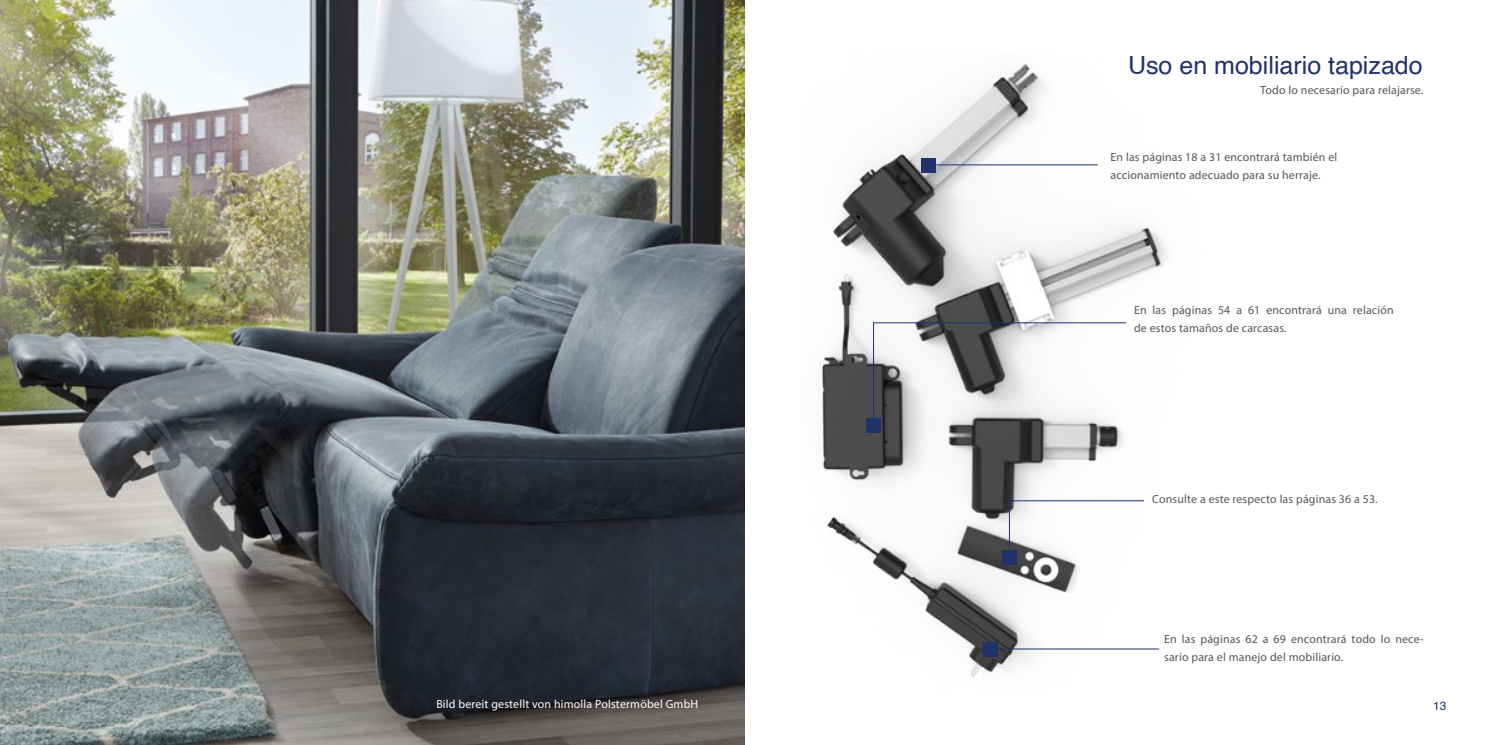
<style>
.page{position:relative;width:1489px;height:745px;background:#fff}
.page>*{position:absolute;margin:0;border:0;box-sizing:border-box;transform-origin:0 0}
.t1{font:25px "Helvetica";color:#1f326a}
.t2{font:11.88px/17.5px "Myriad Pro";letter-spacing:.015em;color:#565655}
.t3{font:11.88px "Myriad Pro";letter-spacing:.015em;color:#fff}
.t4{font:11.88px "Helvetica";color:#1f326a}
</style>
<div class="page">
<img style="left:0;top:0;width:744px;height:744px">
<img style="left:821px;top:64px;width:346px;height:613px">
<div style="left:921px;top:158px;width:14px;height:14px;background:#1f326a"></div>
<div style="left:983px;top:642px;width:14px;height:14px;background:#1f326a"></div>
<hr style="left:930px;top:164px;width:167px;height:1px;background:#1f326a">
<hr style="left:991px;top:648px;width:167px;height:1px;background:#1f326a">
<div style="left:866px;top:418px;width:14px;height:14px;background:#1f326a"></div>
<div style="left:1002px;top:550px;width:14px;height:14px;background:#1f326a"></div>
<hr style="left:873px;top:322px;width:1px;height:103px;background:#1f326a">
<hr style="left:1009px;top:501px;width:1px;height:56px;background:#1f326a">
<hr style="left:873px;top:322px;width:252px;height:1px;background:#1f326a">
<hr style="left:1009px;top:500px;width:134px;height:1px;background:#1f326a">
<h1 class="t1" style="left:1127px;top:46px;width:296px">Uso en mobiliario tapizado</h1>
<p class="t2" style="left:1260px;top:81px;width:165px">Todo lo necesario para relajarse.</p>
<p class="t2" style="left:1110px;top:148px;width:228px">En las páginas 18 a 31 encontrará también el accionamiento adecuado para su herraje.</p>
<p class="t2" style="left:1133px;top:301px;width:261px">En las páginas 54 a 61 encontrará una relación de estos tamaños de carcasas.</p>
<p class="t2" style="left:1152px;top:490px;width:227px">Consulte a este respecto las páginas 36 a 53.</p>
<p class="t2" style="left:1164px;top:630px;width:261px">En las páginas 62 a 69 encontrará todo lo nece&shy;sario para el manejo del mobiliario.</p>
<p class="t3" style="left:436px;top:696px;width:263px">Bild bereit gestellt von himolla Polstermöbel GmbH</p>
<p class="t4" style="left:1432px;top:695px;width:15px">13</p>
</div>
